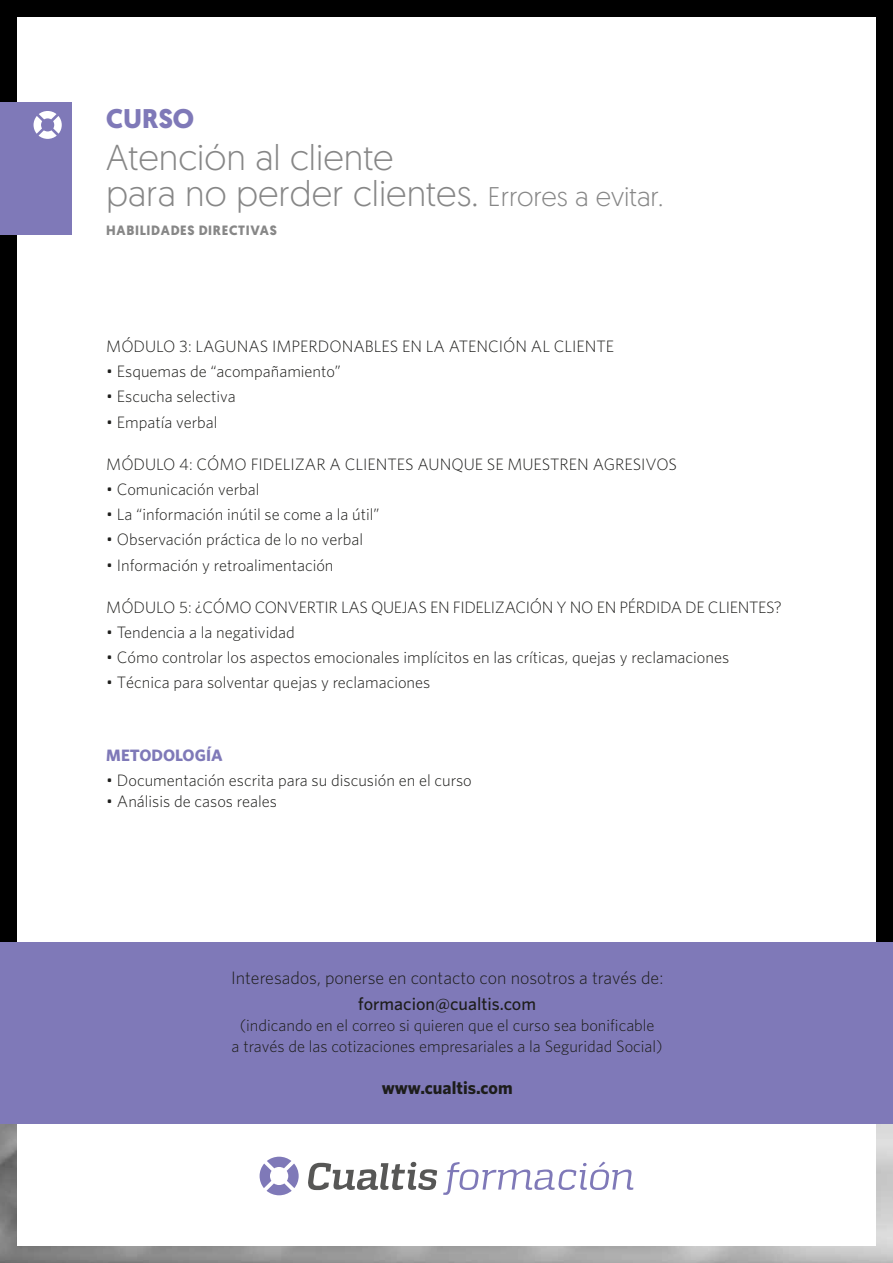
<style>
.page{position:relative;width:893px;height:1263px;background:#fff}
.page>*{position:absolute;margin:0;border:0;box-sizing:border-box;transform-origin:0 0}
.t1{font:300 36px/36px "Geomanist";color:#878787}
.t2{font:700 27px "Geomanist";color:#7f79b8}
.t3{font:300 18px "Whitney";color:#1d1d1b}
.t4{font:500 18px "Whitney";color:#1d1d1b}
.t5{font:700 18px "Whitney";color:#1d1d1b}
.t6{font:300 16.5px/21px "Whitney";color:#1d1d1b;text-align:center}
.t7{font:300 16.5px "Whitney";letter-spacing:-.02em;color:#1d1d1b}
.t8{font:700 16.5px "Whitney";color:#7f79b8}
.t9{font:700 13.5px "Geomanist";letter-spacing:.05em;color:#878787}
.s1{font-size:27px}
</style>
<div class="page">
<img style="left:0;top:0;width:893px;height:1263px">
<div style="left:17px;top:17px;width:859px;height:1229px;background:#fff"></div>
<div style="left:0;top:102px;width:72px;height:132px;background:#7f79b8"></div>
<svg style="left:34px;top:111px;width:28px;height:28px"></svg>
<div style="left:0;top:942px;width:893px;height:181px;background:#7f79b8"></div>
<svg style="left:308px;top:1162px;width:129px;height:28px"></svg>
<svg style="left:260px;top:1157px;width:39px;height:38px"></svg>
<svg style="left:443px;top:1161px;width:190px;height:34px"></svg>
<h2 class="t2" style="left:106px;top:100px;width:89px">CURSO</h2>
<h1 class="t1" style="left:106px;top:138px;width:559px">Atención al cliente<br>para no perder clientes. <span class="s1">Errores a evitar.</span></h1>
<p class="t9" style="left:106px;top:221px;width:172px">HABILIDADES DIRECTIVAS</p>
<p class="t6" style="left:106px;top:335px;width:509px">MÓDULO 3: LAGUNAS IMPERDONABLES EN LA ATENCIÓN AL CLIENTE</p>
<p class="t6" style="left:106px;top:361px;width:236px">• Esquemas de “acompañamiento”</p>
<p class="t6" style="left:106px;top:386px;width:131px">• Escucha selectiva</p>
<p class="t6" style="left:106px;top:411px;width:113px">• Empatía verbal</p>
<p class="t6" style="left:106px;top:453px;width:572px">MÓDULO 4: CÓMO FIDELIZAR A CLIENTES AUNQUE SE MUESTREN AGRESIVOS</p>
<p class="t6" style="left:106px;top:478px;width:155px">• Comunicación verbal</p>
<p class="t6" style="left:106px;top:504px;width:275px">• La “información inútil se come a la útil”</p>
<p class="t6" style="left:106px;top:529px;width:258px">• Observación práctica de lo no verbal</p>
<p class="t6" style="left:106px;top:554px;width:229px">• Información y retroalimentación</p>
<p class="t7" style="left:106px;top:597px;width:677px">MÓDULO 5: ¿CÓMO CONVERTIR LAS QUEJAS EN FIDELIZACIÓN Y NO EN PÉRDIDA DE CLIENTES?</p>
<p class="t6" style="left:106px;top:621px;width:190px">• Tendencia a la negatividad</p>
<p class="t6" style="left:106px;top:647px;width:624px">• Cómo controlar los aspectos emocionales implícitos en las críticas, quejas y reclamaciones</p>
<p class="t6" style="left:106px;top:672px;width:326px">• Técnica para solventar quejas y reclamaciones</p>
<p class="t8" style="left:106px;top:745px;width:118px">METODOLOGÍA</p>
<p class="t6" style="left:106px;top:769px;width:367px">• Documentación escrita para su discusión en el curso</p>
<p class="t6" style="left:106px;top:790px;width:172px">• Análisis de casos reales</p>
<p class="t3" style="left:231px;top:968px;width:434px">Interesados, ponerse en contacto con nosotros a través de:</p>
<p class="t4" style="left:358px;top:992px;width:179px">formacion@cualtis.com</p>
<p class="t6" style="left:232px;top:1014px;width:433px">(indicando en el correo si quieren que el curso sea bonificable<br>a través de las cotizaciones empresariales a la Seguridad Social)</p>
<p class="t5" style="left:382px;top:1076px;width:132px">www.cualtis.com</p>
</div>
